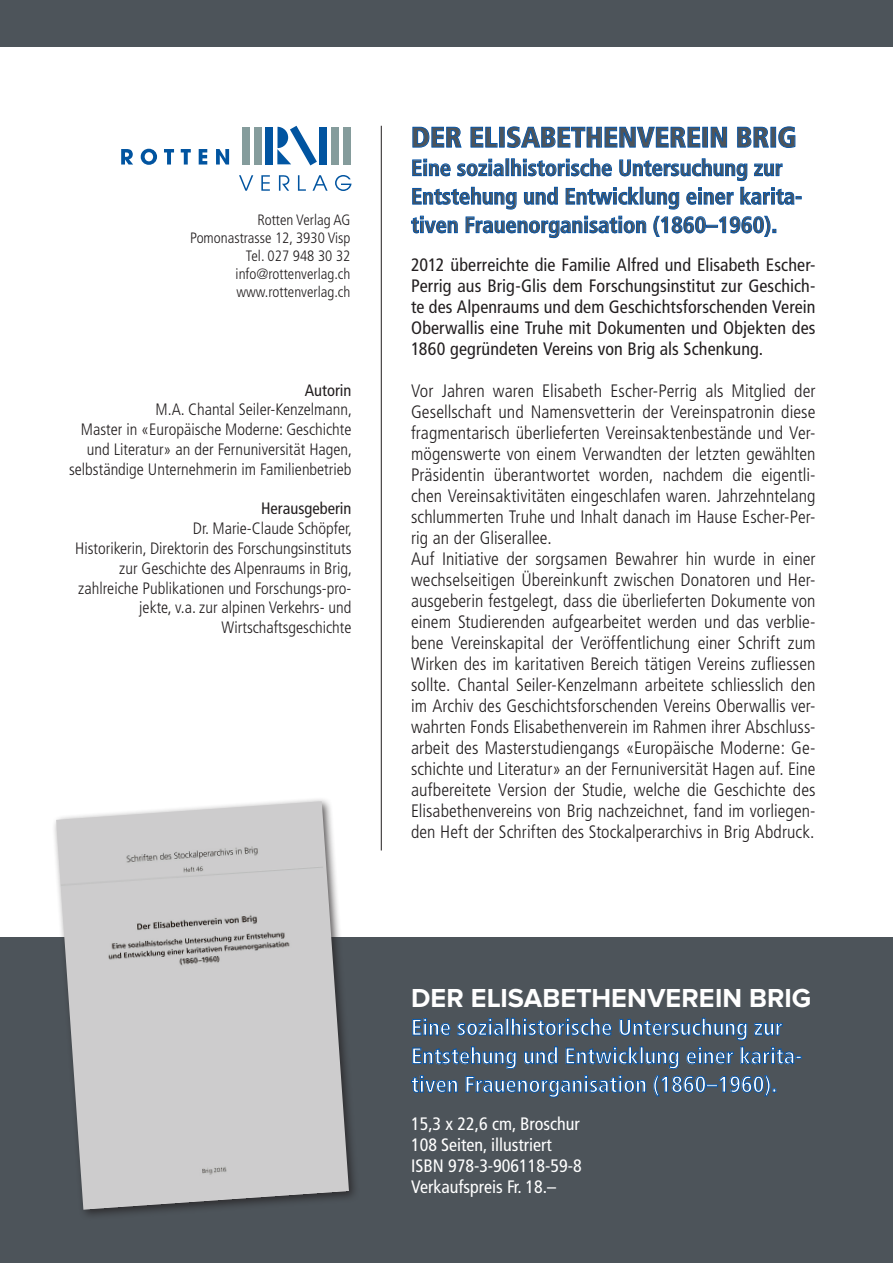
<style>
.page{position:relative;width:893px;height:1263px;background:#fff}
.page>*{position:absolute;margin:0;border:0;box-sizing:border-box;transform-origin:0 0}
.t1{font:900 condensed 28.5px "Frutiger";color:#4d545a}
.t2{font:700 27px "Proxima Nova";color:#fff}
.t3{font:700 condensed 22.5px/28.5px "Frutiger";color:#4d545a}
.t4{font:700 condensed 22.5px/28.5px "Frutiger";color:#fff}
.t5{font:300 condensed 18px/21px "Frutiger";color:#231f20}
.t6{font:condensed 18px/21px "Frutiger";letter-spacing:.005em;color:#231f20;text-align:justify}
.t7{font:condensed 18px/21px "Frutiger";color:#fff}
.t8{font:300 condensed 16.5px/19.8px "Frutiger";color:#231f20;text-align:right}
.t9{font:condensed 16.5px "Frutiger";color:#231f20}
.t10{font:300 condensed 15px/18px "Frutiger";color:#231f20;text-align:right}
.s1{font-size:25.5px}
</style>
<div class="page">
<svg style="left:412px;top:126px;width:50px;height:22px"></svg>
<svg style="left:470px;top:126px;width:28px;height:22px"></svg>
<svg style="left:507px;top:126px;width:194px;height:22px"></svg>
<svg style="left:710px;top:126px;width:17px;height:22px"></svg>
<svg style="left:737px;top:126px;width:32px;height:22px"></svg>
<div style="left:771px;top:127px;width:5px;height:20px;border:1px solid #0855a6"></div>
<svg style="left:778px;top:126px;width:18px;height:22px"></svg>
<svg style="left:412px;top:159px;width:39px;height:18px"></svg>
<svg style="left:457px;top:159px;width:47px;height:18px"></svg>
<svg style="left:511px;top:158px;width:101px;height:19px"></svg>
<svg style="left:619px;top:158px;width:129px;height:23px"></svg>
<svg style="left:754px;top:163px;width:29px;height:14px"></svg>
<svg style="left:411px;top:187px;width:390px;height:51px"></svg>
<div style="left:0;top:0;width:893px;height:47px;background:#4d545a"></div>
<div style="left:0;top:938px;width:893px;height:325px;background:#4d545a"></div>
<svg style="left:412px;top:1017px;width:389px;height:52px"></svg>
<svg style="left:411px;top:1075px;width:47px;height:18px"></svg>
<svg style="left:465px;top:1075px;width:181px;height:23px"></svg>
<svg style="left:653px;top:1075px;width:123px;height:22px"></svg>
<div style="left:242px;top:127px;width:8px;height:37px;background:#859c9c"></div>
<div style="left:254px;top:127px;width:7px;height:37px;background:#859c9c"></div>
<div style="left:266px;top:127px;width:7px;height:37px;background:#0154a0"></div>
<div style="left:320px;top:127px;width:7px;height:37px;background:#0154a0"></div>
<div style="left:331px;top:127px;width:8px;height:37px;background:#859c9c"></div>
<div style="left:343px;top:127px;width:7px;height:37px;background:#859c9c"></div>
<svg style="left:277px;top:126px;width:40px;height:39px"></svg>
<svg style="left:121px;top:149px;width:12px;height:16px"></svg>
<svg style="left:141px;top:149px;width:16px;height:16px"></svg>
<svg style="left:164px;top:149px;width:10px;height:16px"></svg>
<svg style="left:181px;top:149px;width:10px;height:16px"></svg>
<svg style="left:199px;top:149px;width:8px;height:16px"></svg>
<svg style="left:216px;top:149px;width:13px;height:16px"></svg>
<svg style="left:239px;top:175px;width:14px;height:16px"></svg>
<svg style="left:261px;top:175px;width:9px;height:16px"></svg>
<svg style="left:279px;top:175px;width:10px;height:16px"></svg>
<svg style="left:298px;top:175px;width:8px;height:16px"></svg>
<svg style="left:313px;top:175px;width:15px;height:16px"></svg>
<svg style="left:335px;top:175px;width:16px;height:16px"></svg>
<hr style="left:381px;top:126px;width:1px;height:724px;background:#231f20">
<div style="left:51px;top:796px;width:309px;height:424px;background:#231f20;opacity:.75"></div>
<img style="left:56px;top:801px;width:293px;height:409px">
<p class="t10" style="left:190px;top:211px;width:162px">Rotten Verlag AG<br>Pomonastrasse 12, 3930 Visp<br>Tel. 027 948 30 32 info@rottenverlag.ch www.rottenverlag.ch</p>
<p class="t9" style="left:305px;top:380px;width:48px">Autorin</p>
<p class="t8" style="left:69px;top:400px;width:285px">M.A. Chantal Seiler-Kenzelmann,<br>Master in «Europäische Moderne: Geschichte und Literatur» an der Fernuniversität Hagen, selbständige Unternehmerin im Familienbetrieb</p>
<p class="t9" style="left:261px;top:499px;width:92px">Herausgeberin</p>
<p class="t8" style="left:75px;top:519px;width:278px">Dr. Marie-Claude Schöpfer,<br>Historikerin, Direktorin des Forschungsinstituts zur Geschichte des Alpenraums in Brig, zahlreiche Publikationen und Forschungs-pro&shy;jekte, v.a. zur alpinen Verkehrs- und Wirtschaftsgeschichte</p>
<h1 class="t1" style="left:411px;top:120px;width:387px">DER ELISABETHENVEREIN BRIG</h1>
<p class="t3" style="left:411px;top:154px;width:393px">Eine sozialhistorische Untersuchung zur<br>Entstehung und Entwicklung einer karita&shy;tiven Frauenorganisation (1860–1960)<span class="s1">.</span></p>
<p class="t6" style="left:411px;top:254px;width:406px">2012 überreichte die Familie Alfred und Elisabeth Escher-Perrig aus Brig-Glis dem Forschungsinstitut zur Geschich&shy;te des Alpenraums und dem Geschichtsforschenden Verein Oberwallis eine Truhe mit Dokumenten und Objekten des 1860 gegründeten Vereins von Brig als Schenkung.</p>
<p class="t5" style="left:411px;top:380px;width:406px">Vor Jahren waren Elisabeth Escher-Perrig als Mitglied der Gesellschaft und Namensvetterin der Vereinspatronin diese fragmentarisch überlieferten Vereinsaktenbestände und Ver&shy;mögenswerte von einem Verwandten der letzten gewählten Präsidentin überantwortet worden, nachdem die eigentli&shy;chen Vereinsaktivitäten eingeschlafen waren. Jahrzehntelang schlummerten Truhe und Inhalt danach im Hause Escher-Per&shy;rig an der Gliserallee.<br>Auf Initiative der sorgsamen Bewahrer hin wurde in einer wechselseitigen Übereinkunft zwischen Donatoren und Her&shy;ausgeberin festgelegt, dass die überlieferten Dokumente von einem Studierenden aufgearbeitet werden und das verblie&shy;bene Vereinskapital der Veröffentlichung einer Schrift zum Wirken des im karitativen Bereich tätigen Vereins zufliessen sollte. Chantal Seiler-Kenzelmann arbeitete schliesslich den im Archiv des Geschichtsforschenden Vereins Oberwallis ver&shy;wahrten Fonds Elisabethenverein im Rahmen ihrer Abschluss&shy;arbeit des Masterstudiengangs «Europäische Moderne: Ge&shy;schichte und Literatur» an der Fernuniversität Hagen auf. Eine aufbereitete Version der Studie, welche die Geschichte des Elisabethenvereins von Brig nachzeichnet, fand im vorliegen&shy;den Heft der Schriften des Stockalperarchivs in Brig Abdruck.</p>
<h2 class="t2" style="left:411px;top:982px;width:402px">DER ELISABETHENVEREIN BRIG</h2>
<p class="t4" style="left:411px;top:1013px;width:393px">Eine sozialhistorische Untersuchung zur<br>Entstehung und Entwicklung einer karita&shy;tiven Frauenorganisation (1860–1960)<span class="s1">.</span></p>
<p class="t7" style="left:411px;top:1113px;width:172px">15,3 x 22,6 cm, Broschur<br>108 Seiten, illustriert<br>ISBN 978-3-906118-59-8<br>Verkaufspreis Fr. 18.–</p>
</div>
